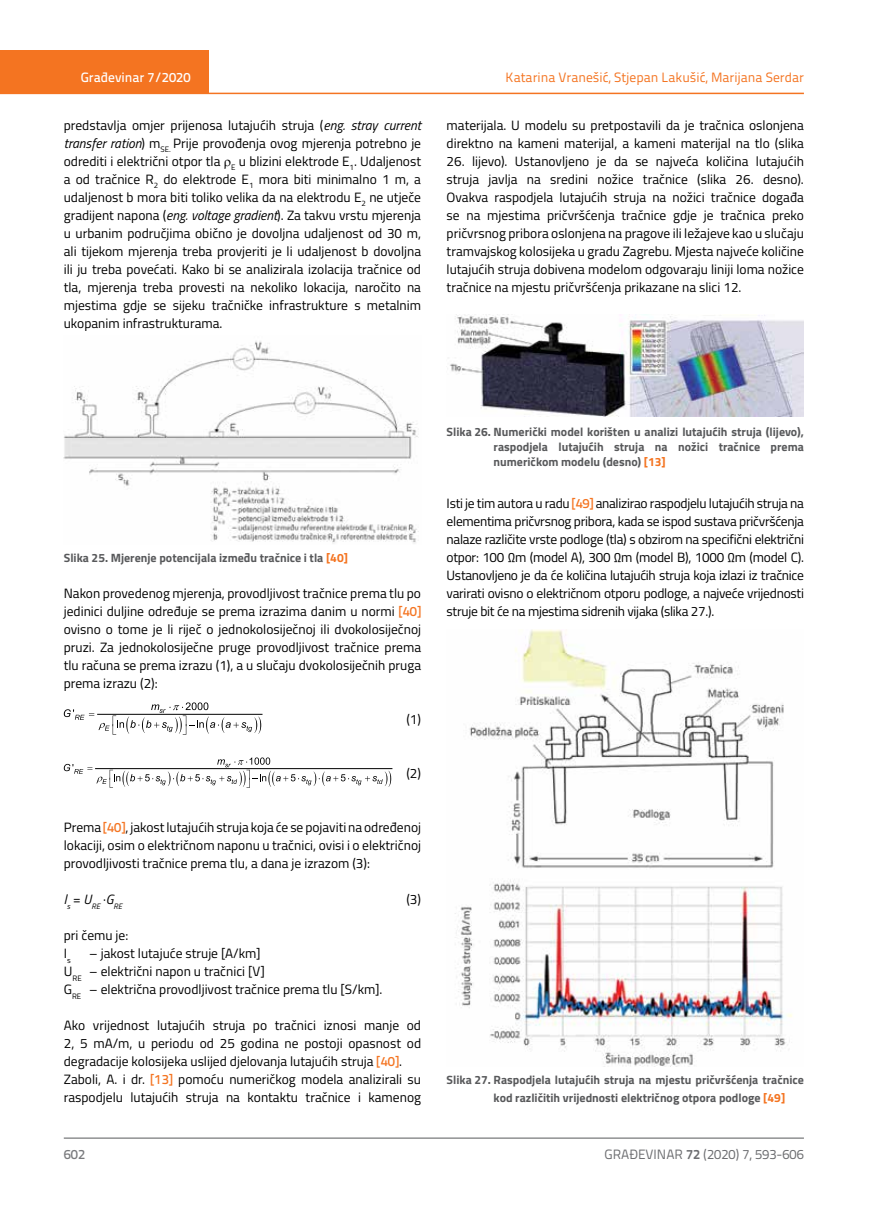
<style>
.page{position:relative;width:872px;height:1212px;background:#fff}
.page>*{position:absolute;margin:0;border:0;box-sizing:border-box;transform-origin:0 0}
.t1{font:13.5px/18px "Titillium";color:#000;text-align:justify}
.t2{font:13.5px "Titillium Text 22 L";color:#f47421}
.t3{font:13.5px "Titillium Text 22 L";color:#6d6e71}
.t4{font:500 13.5px "Titillium Text 22 L";color:#fff}
.t5{font:500 13.5px "Titillium Text 22 L";color:#797a7d}
.t6{font:700 12px/15px "Titillium";color:#58595b;text-align:justify}
.t7{font:italic 7.8px "Titillium";color:#000}
.s1{font-style:italic}
.s2{color:#f47421}
.s3{font-family:"Titillium Text 22 L";font-weight:500;color:#f47421}
.s4{font-weight:700}
</style>
<div class="page">
<div style="left:0;top:50px;width:208px;height:44px;background:#f47421"></div>
<hr style="left:0;top:93px;width:804px;height:1px;background:#f47421">
<hr style="left:64px;top:1138px;width:740px;height:1px;background:#58595b">
<hr style="left:98px;top:714px;width:164px;height:1px;background:#000101">
<svg style="left:64px;top:702px;width:197px;height:33px"></svg>
<hr style="left:96px;top:768px;width:296px;height:1px;background:#000101">
<svg style="left:64px;top:757px;width:327px;height:31px"></svg>
<img style="left:64px;top:341px;width:355px;height:203px">
<img style="left:450px;top:315px;width:354px;height:102px">
<img style="left:455px;top:629px;width:337px;height:437px">
<p class="t4" style="left:81px;top:67px;width:111px">Građevinar 7/2020</p>
<p class="t1" style="left:64px;top:115px;width:359px">predstavlja omjer prijenosa lutajućih struja (<span class="s1">eng. stray current transfer ration</span>) m<sub>SE.</sub> Prije provođenja ovog mjerenja potrebno je odrediti i električni otpor tla <sub>E</sub> u blizini elektrode E<sub>1</sub>. Udaljenost a od tračnice R<sub>2</sub> do elektrode E<sub>1</sub> mora biti minimalno 1 m, a udaljenost b mora biti toliko velika da na elektrodu E<sub>2</sub> ne utječe gradijent napona (<span class="s1">eng. voltage gradient</span>). Za takvu vrstu mjerenja u urbanim područjima obično je dovoljna udaljenost od 30 m, ali tijekom mjerenja treba provjeriti je li udaljenost b dovoljna ili ju treba povećati. Kako bi se analizirala izolacija tračnice od tla, mjerenja treba provesti na nekoliko lokacija, naročito na mjestima gdje se sijeku tračničke infrastrukture s metalnim ukopanim infrastrukturama.</p>
<p class="t2" style="left:505px;top:68px;width:300px">Katarina Vranešić, Stjepan Lakušić, Marijana Serdar</p>
<p class="t1" style="left:446px;top:115px;width:359px">materijala. U modelu su pretpostavili da je tračnica oslonjena direktno na kameni materijal, a kameni materijal na tlo (slika</p>
<p class="t1" style="left:446px;top:151px;width:359px">26. lijevo). Ustanovljeno je da se najveća količina lutajućih struja javlja na sredini nožice tračnice (slika 26. desno).<br>Ovakva raspodjela lutajućih struja na nožici tračnice događa se na mjestima pričvršćenja tračnice gdje je tračnica preko pričvrsnog pribora oslonjena na pragove ili ležajeve kao u slučaju tramvajskog kolosijeka u gradu Zagrebu. Mjesta najveće količine lutajućih struja dobivena modelom odgovaraju liniji loma nožice tračnice na mjestu pričvršćenja prikazane na slici 12.</p>
<p class="t6" style="left:64px;top:550px;width:286px">Slika 25. Mjerenje potencijala između tračnice i tla <span class="s2">[40]</span></p>
<p class="t1" style="left:64px;top:583px;width:359px">Nakon provedenog mjerenja, provodljivost tračnice prema tlu po jedinici duljine određuje se prema izrazima danim u normi <span class="s3">[40] </span>ovisno o tome je li riječ o jednokolosiječnoj ili dvokolosiječnoj pruzi. Za jednokolosiječne pruge provodljivost tračnice prema tlu računa se prema izrazu (1), a u slučaju dvokolosiječnih pruga prema izrazu (2):</p>
<p class="t1" style="left:406px;top:710px;width:16px">(1)</p>
<p class="t1" style="left:406px;top:764px;width:16px">(2)</p>
<p class="t1" style="left:64px;top:818px;width:359px">Prema <span class="s3">[40]</span>, jakost lutajućih struja koja će se pojaviti na određenoj lokaciji, osim o električnom naponu u tračnici, ovisi i o električnoj provodljivosti tračnice prema tlu, a dana je izrazom (3):</p>
<p class="t7" style="left:64px;top:900px;width:60px"><sup>l</sup>s <sup>=</sup> <sup>U</sup>RE <sup>·</sup><sup>G</sup>RE</p>
<p class="t1" style="left:406px;top:890px;width:16px">(3)</p>
<p class="t1" style="left:64px;top:926px;width:66px">pri čemu je:<br>I<sub>s</sub></p>
<p class="t1" style="left:64px;top:944px;width:320px;text-align:left;text-indent:26px">– jakost lutajuće struje [A/km]<br>U<sub>RE</sub> – električni napon u tračnici [V]<br>G<sub>RE</sub> – električna provodljivost tračnice prema tlu [S/km].</p>
<p class="t1" style="left:64px;top:1016px;width:359px;text-align:left">Ako vrijednost lutajućih struja po tračnici iznosi manje od 2, 5 mA/m, u periodu od 25 godina ne postoji opasnost od degradacije kolosijeka uslijed djelovanja lutajućih struja <span class="s3">[40]</span>.<br>Zaboli, A. i dr. <span class="s3">[13]</span> pomoću numeričkog modela analizirali su raspodjelu lutajućih struja na kontaktu tračnice i kamenog</p>
<p class="t6" style="left:493px;top:423px;width:312px;text-indent:-47px">Slika 26. Numerički model korišten u analizi lutajućih struja (lijevo), raspodjela lutajućih struja na nožici tračnice prema numeričkom modelu (desno) <span class="s2">[13]</span></p>
<p class="t1" style="left:446px;top:493px;width:359px">Isti je tim autora u radu <span class="s3">[49]</span> analizirao raspodjelu lutajućih struja na elementima pričvrsnog pribora, kada se ispod sustava pričvršćenja nalaze različite vrste podloge (tla) s obzirom na specifični električni otpor: 100 Ωm (model A), 300 Ωm (model B), 1000 Ωm (model C).<br>Ustanovljeno je da će količina lutajućih struja koja izlazi iz tračnice varirati ovisno o električnom otporu podloge, a najveće vrijednosti struje bit će na mjestima sidrenih vijaka (slika 27.).</p>
<p class="t6" style="left:493px;top:1070px;width:312px;line-height:18px;text-indent:-47px">Slika 27. Raspodjela lutajućih struja na mjestu pričvršćenja tračnice kod različitih vrijednosti električnog otpora podloge <span class="s2">[49]</span></p>
<p class="t5" style="left:64px;top:1144px;width:23px">602</p>
<p class="t3" style="left:604px;top:1144px;width:201px">GRAĐEVINAR <span class="s4">72</span> (2020) 7, 593-606</p>
</div>
